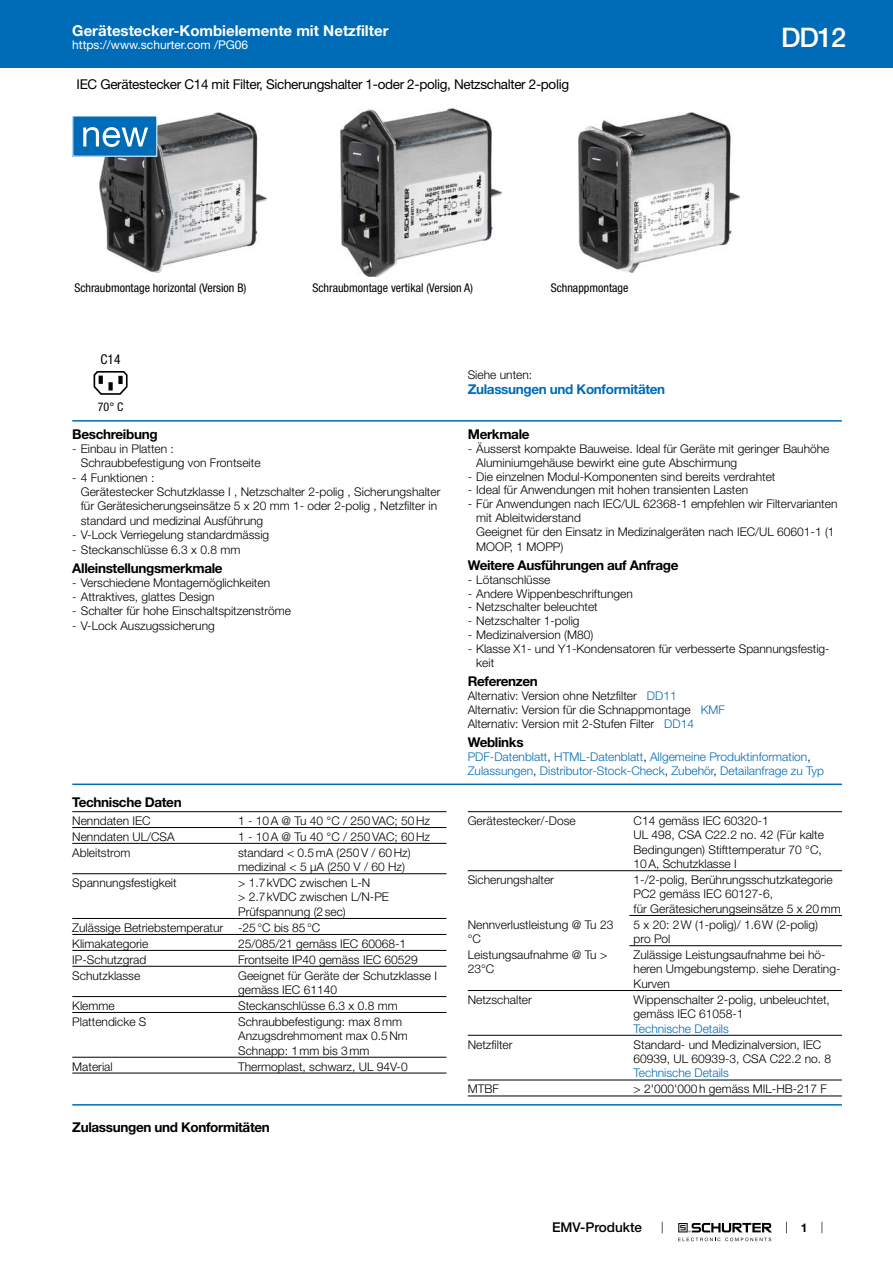
<style>
.page{position:relative;width:893px;height:1263px;background:#fff}
.page>*{position:absolute;margin:0;border:0;box-sizing:border-box;transform-origin:0 0}
.t1{font:500 27px "Helvetica Neue LT";color:#fff}
.t2{font:700 15px "Helvetica Neue LT";color:#fff}
.t3{font:700 13.5px "Helvetica Neue LT";letter-spacing:-.025em;color:#000}
.t4{font:13.5px "Helvetica Neue LT";letter-spacing:-.025em;color:#000}
.t5{font:700 13.5px "Helvetica Neue LT";letter-spacing:-.025em;color:#006bb6}
.t6{font:500 13.5px "Helvetica Neue LT";color:#000}
.t7{font:condensed 13.5px "Helvetica Neue LT";color:#000}
.t8{font:300 12px/14.4px "Helvetica Neue LT";color:#000}
.t9{font:300 12px/14.4px "Helvetica Neue LT";color:#006bb6}
.t10{font:condensed 12px "Helvetica Neue LT";color:#000}
.t11{font:12px "Helvetica Neue LT";color:#fff}
.t12{font:700 12px "Helvetica Neue LT";color:#000}
.s1{color:#006bb6}
.s2{color:#000}
</style>
<div class="page">
<svg style="left:678px;top:1223px;width:94px;height:18px"></svg>
<div style="left:0;top:0;width:893px;height:68px;background:#006bb6"></div>
<img style="left:99px;top:113px;width:168px;height:159px">
<img style="left:340px;top:108px;width:162px;height:169px">
<img style="left:578px;top:112px;width:162px;height:160px">
<div style="left:73px;top:116px;width:84px;height:40px;background:#006bb7"></div>
<div style="left:72px;top:115px;width:85px;height:42px;border:1px solid #fff"></div>
<svg style="left:83px;top:127px;width:65px;height:20px"></svg>
<svg style="left:94px;top:371px;width:34px;height:24px"></svg>
<hr style="left:72px;top:420px;width:770px;height:2px;background:#006bb6">
<hr style="left:72px;top:783px;width:770px;height:2px;background:#006bb6">
<hr style="left:72px;top:811px;width:374px;height:1px;background:#000">
<hr style="left:72px;top:827px;width:374px;height:1px;background:#000">
<hr style="left:72px;top:843px;width:374px;height:1px;background:#000">
<hr style="left:72px;top:873px;width:374px;height:1px;background:#000">
<hr style="left:72px;top:918px;width:374px;height:1px;background:#000">
<hr style="left:72px;top:934px;width:374px;height:1px;background:#000">
<hr style="left:72px;top:950px;width:374px;height:1px;background:#000">
<hr style="left:72px;top:966px;width:374px;height:1px;background:#000">
<hr style="left:72px;top:996px;width:374px;height:1px;background:#000">
<hr style="left:72px;top:1012px;width:374px;height:1px;background:#000">
<hr style="left:72px;top:1057px;width:374px;height:1px;background:#000">
<hr style="left:72px;top:1073px;width:374px;height:1px;background:#000">
<hr style="left:468px;top:811px;width:374px;height:1px;background:#000">
<hr style="left:468px;top:870px;width:374px;height:1px;background:#000">
<hr style="left:629px;top:915px;width:213px;height:1px;background:#000">
<hr style="left:629px;top:945px;width:213px;height:1px;background:#000">
<hr style="left:468px;top:990px;width:374px;height:1px;background:#000">
<hr style="left:468px;top:1035px;width:374px;height:1px;background:#000">
<hr style="left:468px;top:1079px;width:374px;height:1px;background:#000">
<hr style="left:468px;top:1095px;width:374px;height:1px;background:#000">
<hr style="left:72px;top:1104px;width:770px;height:1px;background:#006bb6">
<p class="t2" style="left:72px;top:21px;width:318px">Gerätestecker-Kombielemente mit Netzfilter</p>
<p class="t11" style="left:72px;top:38px;width:178px">https://www.schurter.com /PG06</p>
<p class="t4" style="left:77px;top:76px;width:494px">IEC Gerätestecker C14 mit Filter, Sicherungshalter 1-oder 2-polig, Netzschalter 2-polig</p>
<p class="t10" style="left:74px;top:281px;width:174px">Schraubmontage horizontal (Version B)</p>
<p class="t10" style="left:313px;top:281px;width:162px">Schraubmontage vertikal (Version A)</p>
<p class="t10" style="left:551px;top:281px;width:79px">Schnappmontage</p>
<h1 class="t1" style="left:781px;top:21px;width:66px">DD12</h1>
<p class="t7" style="left:101px;top:351px;width:21px">C14</p>
<p class="t10" style="left:98px;top:400px;width:27px">70° C</p>
<p class="t3" style="left:72px;top:426px;width:87px">Beschreibung</p>
<p class="t8" style="left:81px;top:441px;width:181px;text-indent:-9px">- Einbau in Platten :<br>Schraubbefestigung von Frontseite</p>
<p class="t8" style="left:81px;top:470px;width:361px;text-indent:-9px">- 4 Funktionen :<br>Gerätestecker Schutzklasse I , Netzschalter 2-polig , Sicherungshalter für Gerätesicherungseinsätze 5 x 20 mm 1‑ oder 2‑polig , Netzfilter in standard und medizinal Ausführung</p>
<p class="t8" style="left:72px;top:528px;width:199px">- V-Lock Verriegelung standardmässig</p>
<p class="t8" style="left:72px;top:542px;width:170px">- Steckanschlüsse 6.3 x 0.8 mm</p>
<p class="t3" style="left:72px;top:560px;width:152px">Alleinstellungsmerkmale</p>
<p class="t8" style="left:72px;top:575px;width:199px">- Verschiedene Montagemöglichkeiten</p>
<p class="t8" style="left:72px;top:589px;width:144px">- Attraktives, glattes Design</p>
<p class="t8" style="left:72px;top:604px;width:220px">- Schalter für hohe Einschaltspitzenströme</p>
<p class="t8" style="left:72px;top:618px;width:144px">- V-Lock Auszugssicherung</p>
<p class="t3" style="left:72px;top:794px;width:111px">Technische Daten</p>
<p class="t8" style="left:72px;top:813px;width:80px">Nenndaten IEC</p>
<p class="t8" style="left:238px;top:813px;width:193px">1 - 10A @ Tu 40 °C / 250VAC; 50Hz</p>
<p class="t8" style="left:72px;top:829px;width:104px">Nenndaten UL/CSA</p>
<p class="t8" style="left:238px;top:829px;width:193px">1 - 10A @ Tu 40 °C / 250VAC; 60Hz</p>
<p class="t8" style="left:72px;top:845px;width:60px">Ableitstrom</p>
<p class="t8" style="left:238px;top:845px;width:174px">standard &lt; 0.5mA (250V / 60Hz) medizinal &lt; 5 µA (250 V / 60 Hz)</p>
<p class="t8" style="left:72px;top:875px;width:106px">Spannungsfestigkeit</p>
<p class="t8" style="left:238px;top:875px;width:152px">&gt; 1.7kVDC zwischen L-N<br>&gt; 2.7kVDC zwischen L/N-PE<br>Prüfspannung (2sec)</p>
<p class="t8" style="left:72px;top:919px;width:250px;line-height:16px">Zulässige Betriebstemperatur -25°C bis 85°C<br>Klimakategorie</p>
<p class="t8" style="left:238px;top:936px;width:170px">25/085/21 gemäss IEC 60068-1</p>
<p class="t8" style="left:72px;top:952px;width:76px">IP-Schutzgrad</p>
<p class="t8" style="left:238px;top:952px;width:181px">Frontseite IP40 gemäss IEC 60529</p>
<p class="t8" style="left:72px;top:968px;width:70px">Schutzklasse</p>
<p class="t8" style="left:238px;top:968px;width:200px">Geeignet für Geräte der Schutzklasse I gemäss IEC 61140</p>
<p class="t8" style="left:72px;top:998px;width:44px">Klemme</p>
<p class="t8" style="left:238px;top:998px;width:161px">Steckanschlüsse 6.3 x 0.8 mm</p>
<p class="t8" style="left:72px;top:1014px;width:76px">Plattendicke S</p>
<p class="t8" style="left:238px;top:1014px;width:171px">Schraubbefestigung: max 8mm<br>Anzugsdrehmoment max 0.5Nm<br>Schnapp: 1mm bis 3mm</p>
<p class="t8" style="left:72px;top:1059px;width:42px">Material</p>
<p class="t8" style="left:238px;top:1059px;width:171px">Thermoplast, schwarz, UL 94V-0</p>
<p class="t3" style="left:72px;top:1118px;width:199px">Zulassungen und Konformitäten</p>
<p class="t8" style="left:468px;top:368px;width:66px">Siehe unten:</p>
<p class="t5" style="left:468px;top:381px;width:199px">Zulassungen und Konformitäten</p>
<p class="t3" style="left:468px;top:426px;width:63px">Merkmale</p>
<p class="t8" style="left:476px;top:442px;width:355px;line-height:13.6px;text-indent:-9px">- Äusserst kompakte Bauweise. Ideal für Geräte mit geringer Bauhöhe<br>Aluminiumgehäuse bewirkt eine gute Abschirmung</p>
<p class="t8" style="left:468px;top:469px;width:309px">- Die einzelnen Modul-Komponenten sind bereits verdrahtet</p>
<p class="t8" style="left:468px;top:483px;width:282px">- Ideal für Anwendungen mit hohen transienten Lasten</p>
<p class="t8" style="left:476px;top:496px;width:363px;text-indent:-9px">- Für Anwendungen nach IEC/UL 62368-1 empfehlen wir Filtervarianten mit Ableitwiderstand<br>Geeignet für den Einsatz in Medizinalgeräten nach IEC/UL 60601-1 (1<br>MOOP, 1 MOPP)</p>
<p class="t3" style="left:468px;top:557px;width:212px">Weitere Ausführungen auf Anfrage</p>
<p class="t8" style="left:468px;top:572px;width:84px">- Lötanschlüsse</p>
<p class="t8" style="left:468px;top:586px;width:167px">- Andere Wippenbeschriftungen</p>
<p class="t8" style="left:468px;top:600px;width:132px">- Netzschalter beleuchtet</p>
<p class="t8" style="left:468px;top:613px;width:113px">- Netzschalter 1-polig</p>
<p class="t8" style="left:468px;top:627px;width:127px">- Medizinalversion (M80)</p>
<p class="t8" style="left:476px;top:641px;width:355px;text-indent:-9px">- Klasse X1- und Y1-Kondensatoren für verbesserte Spannungsfestig&shy;keit</p>
<p class="t3" style="left:468px;top:673px;width:72px">Referenzen</p>
<p class="t8" style="left:468px;top:689px;width:259px;line-height:13.8px">Alternativ: Version ohne Netzfilter <span class="s1">DD11<br></span>Alternativ: Version für die Schnappmontage <span class="s1">KMF<br></span>Alternativ: Version mit 2-Stufen Filter <span class="s1">DD14</span></p>
<p class="t3" style="left:468px;top:734px;width:57px">Weblinks</p>
<p class="t9" style="left:468px;top:749px;width:358px">PDF-Datenblatt<span class="s2">,</span> HTML-Datenblatt<span class="s2">,</span> Allgemeine Produktinformation<span class="s2">,<br></span>Zulassungen<span class="s2">,</span> Distributor-Stock-Check<span class="s2">,</span> Zubehör<span class="s2">,</span> Detailanfrage zu Typ</p>
<p class="t8" style="left:468px;top:813px;width:110px">Gerätestecker/-Dose</p>
<p class="t8" style="left:634px;top:813px;width:192px">C14 gemäss IEC 60320-1<br>UL 498, CSA C22.2 no. 42 (Für kalte<br>Bedingungen) Stifttemperatur 70 °C,<br>10A, Schutzklasse I</p>
<p class="t8" style="left:468px;top:872px;width:88px">Sicherungshalter</p>
<p class="t8" style="left:634px;top:872px;width:209px">1-/2-polig, Berührungsschutzkategorie<br>PC2 gemäss IEC 60127-6,<br>für Gerätesicherungseinsätze 5 x 20mm</p>
<p class="t8" style="left:468px;top:917px;width:147px">Nennverlustleistung @ Tu 23 °C</p>
<p class="t8" style="left:634px;top:917px;width:186px">5 x 20: 2W (1-polig)/ 1.6W (2-polig) pro Pol</p>
<p class="t8" style="left:468px;top:947px;width:141px">Leistungsaufnahme @ Tu &gt;<br>23°C</p>
<p class="t8" style="left:634px;top:947px;width:208px">Zulässige Leistungsaufnahme bei hö&shy;heren Umgebungstemp. siehe Derating-<br>Kurven</p>
<p class="t8" style="left:468px;top:992px;width:66px">Netzschalter</p>
<p class="t8" style="left:634px;top:992px;width:198px">Wippenschalter 2-polig, unbeleuchtet, gemäss IEC 61058-1</p>
<p class="t9" style="left:634px;top:1021px;width:97px">Technische Details</p>
<p class="t8" style="left:468px;top:1037px;width:46px">Netzfilter</p>
<p class="t8" style="left:634px;top:1037px;width:199px">Standard- und Medizinalversion, IEC<br>60939, UL 60939-3, CSA C22.2 no. 8</p>
<p class="t9" style="left:634px;top:1066px;width:97px">Technische Details</p>
<p class="t8" style="left:468px;top:1081px;width:33px">MTBF</p>
<p class="t8" style="left:634px;top:1081px;width:195px">&gt; 2'000'000h gemäss MIL-HB-217 F</p>
<p class="t6" style="left:552px;top:1219px;width:92px">EMV-Produkte</p>
<p class="t12" style="left:801px;top:1220px;width:8px">1</p>
</div>
